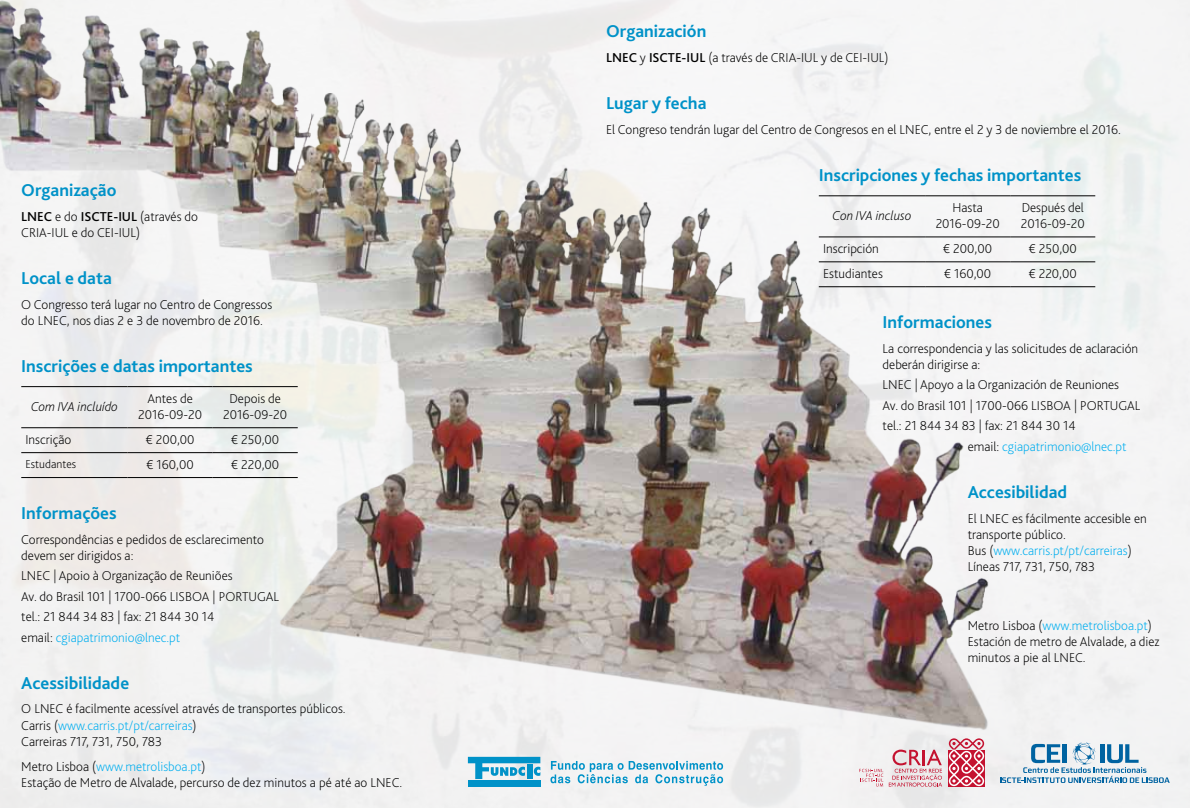
<style>
.page{position:relative;width:1191px;height:808px;background:#fff}
.page>*{position:absolute;margin:0;border:0;box-sizing:border-box;transform-origin:0 0}
.t1{font:700 18px "Bliss 2";color:#0092c8}
.t2{font:200 13.5px/16.2px "Bliss 2";color:#000}
.t3{font:200 13.5px "Bliss 2";color:#00aeef}
.t4{font:italic 200 13.5px "Bliss 2";color:#000}
.t5{font:200 12px "Bliss 2";color:#000}
.s1{font-weight:500}
.s2{color:#00aeef}
.s3{color:#000}
</style>
<div class="page">
<img style="left:0;top:1px;width:1190px;height:807px">
<img style="left:0;top:1px;width:1011px;height:743px">
<hr style="left:21px;top:386px;width:107px;height:1px;background:#000">
<hr style="left:128px;top:386px;width:85px;height:1px;background:#000">
<hr style="left:213px;top:386px;width:85px;height:1px;background:#000">
<hr style="left:21px;top:427px;width:107px;height:1px;background:#000">
<hr style="left:128px;top:427px;width:85px;height:1px;background:#000">
<hr style="left:213px;top:427px;width:85px;height:1px;background:#000">
<hr style="left:21px;top:452px;width:107px;height:1px;background:#000">
<hr style="left:128px;top:452px;width:85px;height:1px;background:#000">
<hr style="left:213px;top:452px;width:85px;height:1px;background:#000">
<hr style="left:21px;top:477px;width:107px;height:1px;background:#000">
<hr style="left:128px;top:477px;width:85px;height:1px;background:#000">
<hr style="left:213px;top:477px;width:85px;height:1px;background:#000">
<hr style="left:819px;top:196px;width:106px;height:1px;background:#000">
<hr style="left:925px;top:196px;width:85px;height:1px;background:#000">
<hr style="left:1010px;top:196px;width:85px;height:1px;background:#000">
<hr style="left:819px;top:237px;width:106px;height:1px;background:#000">
<hr style="left:925px;top:237px;width:85px;height:1px;background:#000">
<hr style="left:1010px;top:237px;width:85px;height:1px;background:#000">
<hr style="left:819px;top:262px;width:106px;height:1px;background:#000">
<hr style="left:925px;top:262px;width:85px;height:1px;background:#000">
<hr style="left:1010px;top:262px;width:85px;height:1px;background:#000">
<hr style="left:819px;top:286px;width:106px;height:1px;background:#000">
<hr style="left:925px;top:286px;width:85px;height:1px;background:#000">
<hr style="left:1010px;top:286px;width:85px;height:1px;background:#000">
<div style="left:468px;top:780px;width:72px;height:7px;background:#0092c8"></div>
<svg style="left:468px;top:757px;width:72px;height:22px"></svg>
<svg style="left:550px;top:761px;width:173px;height:25px"></svg>
<svg style="left:1000px;top:742px;width:169px;height:41px"></svg>
<div style="left:948px;top:750px;width:36px;height:37px;background:#c41230"></div>
<svg style="left:948px;top:738px;width:36px;height:48px"></svg>
<svg style="left:859px;top:749px;width:83px;height:38px"></svg>
<h1 class="t1" style="left:21px;top:179px;width:97px">Organização</h1>
<p class="t2" style="left:21px;top:208px;width:178px"><span class="s1">LNEC</span> e do <span class="s1">ISCTE-IUL</span> (através do<br>CRIA-IUL e do CEI-IUL)</p>
<h1 class="t1" style="left:21px;top:267px;width:92px">Local e data</h1>
<p class="t2" style="left:21px;top:296px;width:252px">O Congresso terá lugar no Centro de Congressos do LNEC, nos dias 2 e 3 de novembro de 2016.</p>
<h1 class="t1" style="left:21px;top:355px;width:233px">Inscrições e datas importantes</h1>
<p class="t4" style="left:31px;top:398px;width:88px">Com IVA incluído</p>
<p class="t2" style="left:138px;top:390px;width:65px;text-align:center">Antes de<br>2016-09-20</p>
<p class="t2" style="left:223px;top:390px;width:65px;text-align:center">Depois de<br>2016-09-20</p>
<p class="t2" style="left:26px;top:431px;width:47px">Inscrição</p>
<p class="t2" style="left:146px;top:431px;width:50px">€ 200,00</p>
<p class="t2" style="left:231px;top:431px;width:50px">€ 250,00</p>
<p class="t5" style="left:26px;top:456px;width:52px">Estudantes</p>
<p class="t2" style="left:147px;top:456px;width:49px">€ 160,00</p>
<p class="t2" style="left:231px;top:456px;width:50px">€ 220,00</p>
<h1 class="t1" style="left:21px;top:502px;width:97px">Informações</h1>
<p class="t2" style="left:21px;top:531px;width:244px">Correspondências e pedidos de esclarecimento devem ser dirigidos a:</p>
<p class="t2" style="left:21px;top:565px;width:259px;line-height:20.4px">LNEC | Apoio à Organização de Reuniões<br>Av. do Brasil 101 | 1700-066 LISBOA | PORTUGAL tel.: 21 844 34 83 | fax: 21 844 30 14<br>email: <span class="s2">cgiapatrimonio@lnec.pt</span></p>
<h1 class="t1" style="left:21px;top:671px;width:109px">Acessibilidade</h1>
<p class="t2" style="left:21px;top:700px;width:326px">O LNEC é facilmente acessível através de transportes públicos.<br>Carris (<span class="s2">www.carris.pt/pt/carreiras</span>)<br>Carreiras 717, 731, 750, 783</p>
<p class="t2" style="left:21px;top:758px;width:382px">Metro Lisboa (<span class="s2">www.metrolisboa.pt</span>)<br>Estação de Metro de Alvalade, percurso de dez minutos a pé até ao LNEC.</p>
<h1 class="t1" style="left:606px;top:20px;width:102px">Organización</h1>
<p class="t2" style="left:606px;top:49px;width:284px"><span class="s1">LNEC</span> y <span class="s1">ISCTE-IUL</span> (a través de CRIA-IUL y de CEI-IUL)</p>
<h1 class="t1" style="left:606px;top:92px;width:102px">Lugar y fecha</h1>
<p class="t2" style="left:606px;top:121px;width:516px">El Congreso tendrán lugar del Centro de Congresos en el LNEC, entre el 2 y 3 de noviembre el 2016.</p>
<h1 class="t1" style="left:819px;top:164px;width:264px">Inscripciones y fechas importantes</h1>
<p class="t4" style="left:832px;top:207px;width:80px">Con IVA incluso</p>
<p class="t2" style="left:935px;top:199px;width:65px;text-align:center">Hasta<br>2016-09-20</p>
<p class="t2" style="left:1020px;top:199px;width:65px">Después del<br>2016-09-20</p>
<p class="t2" style="left:823px;top:240px;width:57px">Inscripción</p>
<p class="t2" style="left:943px;top:240px;width:50px">€ 200,00</p>
<p class="t2" style="left:1028px;top:240px;width:50px">€ 250,00</p>
<p class="t2" style="left:823px;top:265px;width:61px">Estudiantes</p>
<p class="t2" style="left:944px;top:265px;width:49px">€ 160,00</p>
<p class="t2" style="left:1028px;top:265px;width:50px">€ 220,00</p>
<h1 class="t1" style="left:882px;top:311px;width:111px">Informaciones</h1>
<p class="t2" style="left:882px;top:340px;width:257px">La correspondencia y las solicitudes de aclaración deberán dirigirse a:</p>
<p class="t2" style="left:882px;top:376px;width:238px">LNEC | Apoyo a la Organización de Reuniones</p>
<p class="t2" style="left:882px;top:397px;width:259px">Av. do Brasil 101 | 1700-066 LISBOA | PORTUGAL</p>
<p class="t2" style="left:882px;top:417px;width:195px">tel.: 21 844 34 83 | fax: 21 844 30 14</p>
<p class="t3" style="left:967px;top:438px;width:160px"><span class="s3">email:</span> cgiapatrimonio@lnec.pt</p>
<h1 class="t1" style="left:967px;top:481px;width:101px">Accesibilidad</h1>
<p class="t2" style="left:967px;top:510px;width:181px">El LNEC es fácilmente accesible en transporte público.<br>Bus (<span class="s2">www.carris.pt/pt/carreiras</span>)<br>Líneas 717, 731, 750, 783</p>
<p class="t2" style="left:967px;top:617px;width:193px">Metro Lisboa (<span class="s2">www.metrolisboa.pt</span>)<br>Estación de metro de Alvalade, a diez minutos a pie al LNEC.</p>
</div>
